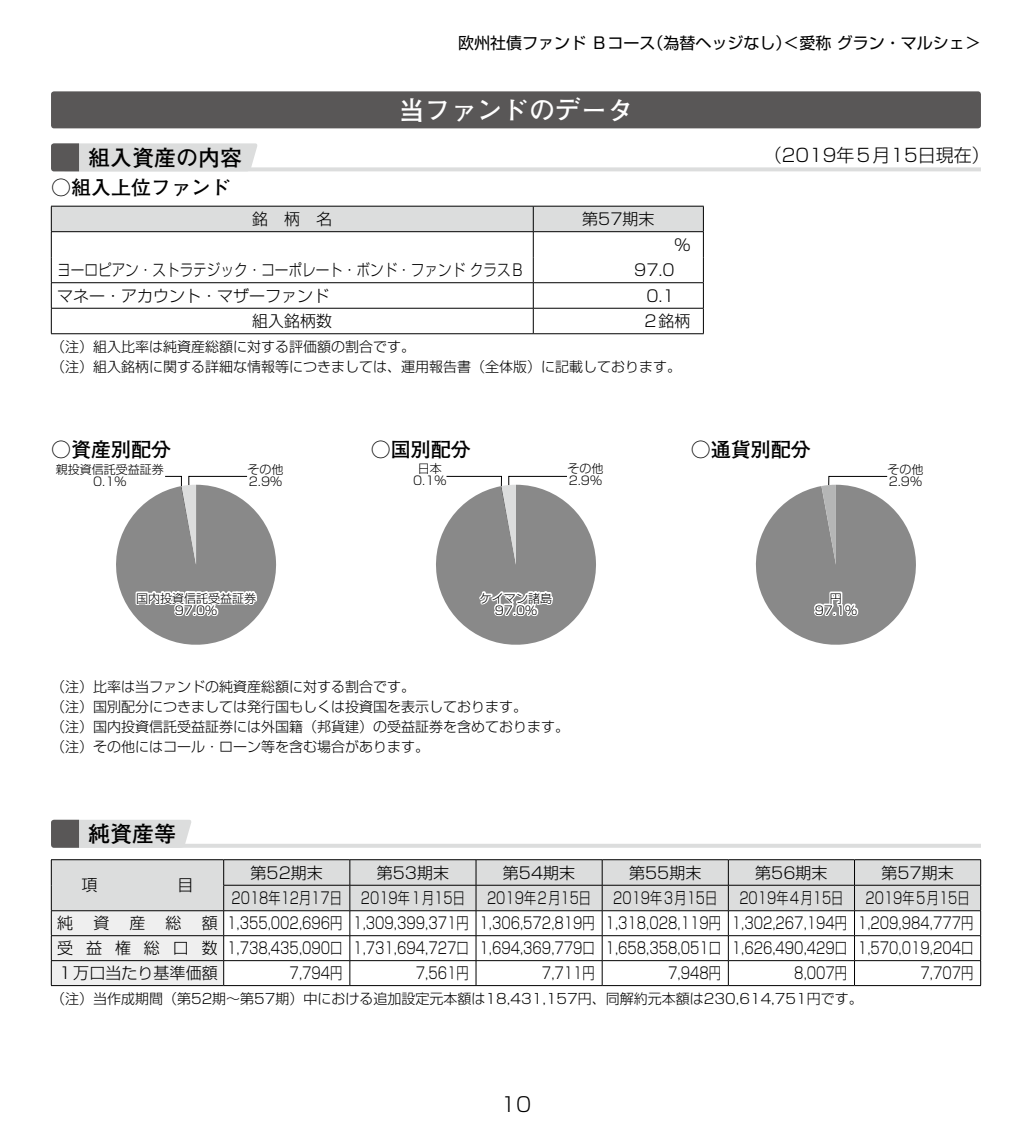
<style>
.page{position:relative;width:1032px;height:1134px;background:#fff}
.page>*{position:absolute;margin:0;border:0;box-sizing:border-box;transform-origin:0 0}
.t1{font:700 26px "Futo Go B101 Pr 6";color:#fff}
.t2{font:700 22px "Futo Go B101 Pr 6";color:#000}
.t3{font:700 20px "Futo Go B101 Pr 6";color:#000}
.t4{font:300 20px "Shin Go Pr 6";color:#000}
.t5{font:300 18px "Shin Go Pr 6";color:#000}
.t6{font:300 16px/25px "Shin Go Pr 6";color:#000;text-align:justify}
.t7{font:300 16px "Shin Go Pr 6";color:#000;scale:.76 1}
.t8{font:300 16px "Shin Go Pr 6";color:#000;scale:.77 1}
.t9{font:300 16px "Shin Go Pr 6";color:#000;scale:.85 1}
.t10{font:16px "Shin Go Pr 6";color:#000}
.t11{font:300 14px/20px "Shin Go Pr 6";color:#000}
.t12{font:300 12px/12px "Shin Go Pr 6";color:#000;text-align:center}
</style>
<div class="page">
<svg style="left:51px;top:206px;width:653px;height:127px"></svg>
<hr style="left:51px;top:333px;width:482px;height:1px;background:#000">
<hr style="left:533px;top:333px;width:171px;height:1px;background:#000">
<div style="left:224px;top:860px;width:756px;height:50px;background:#dcdddd"></div>
<hr style="left:51px;top:859px;width:173px;height:1px;background:#000">
<hr style="left:224px;top:859px;width:126px;height:1px;background:#000">
<hr style="left:350px;top:859px;width:126px;height:1px;background:#000">
<hr style="left:476px;top:859px;width:126px;height:1px;background:#000">
<hr style="left:602px;top:859px;width:126px;height:1px;background:#000">
<hr style="left:728px;top:859px;width:126px;height:1px;background:#000">
<hr style="left:854px;top:859px;width:127px;height:1px;background:#000">
<hr style="left:223px;top:885px;width:127px;height:1px;background:#000">
<hr style="left:350px;top:885px;width:126px;height:1px;background:#000">
<hr style="left:476px;top:885px;width:126px;height:1px;background:#000">
<hr style="left:602px;top:885px;width:126px;height:1px;background:#000">
<hr style="left:728px;top:885px;width:126px;height:1px;background:#000">
<hr style="left:854px;top:885px;width:127px;height:1px;background:#000">
<hr style="left:224px;top:910px;width:126px;height:1px;background:#000">
<hr style="left:350px;top:910px;width:126px;height:1px;background:#000">
<hr style="left:476px;top:910px;width:126px;height:1px;background:#000">
<hr style="left:602px;top:910px;width:126px;height:1px;background:#000">
<hr style="left:728px;top:910px;width:126px;height:1px;background:#000">
<hr style="left:854px;top:910px;width:127px;height:1px;background:#000">
<hr style="left:224px;top:935px;width:126px;height:1px;background:#000">
<hr style="left:350px;top:935px;width:126px;height:1px;background:#000">
<hr style="left:476px;top:935px;width:126px;height:1px;background:#000">
<hr style="left:602px;top:935px;width:126px;height:1px;background:#000">
<hr style="left:728px;top:935px;width:126px;height:1px;background:#000">
<hr style="left:854px;top:935px;width:127px;height:1px;background:#000">
<hr style="left:224px;top:960px;width:126px;height:1px;background:#000">
<svg style="left:51px;top:860px;width:173px;height:125px"></svg>
<hr style="left:350px;top:960px;width:126px;height:1px;background:#000">
<svg style="left:349px;top:860px;width:1px;height:125px"></svg>
<hr style="left:476px;top:960px;width:126px;height:1px;background:#000">
<svg style="left:476px;top:860px;width:1px;height:125px"></svg>
<hr style="left:602px;top:960px;width:126px;height:1px;background:#000">
<svg style="left:602px;top:860px;width:1px;height:125px"></svg>
<hr style="left:728px;top:960px;width:126px;height:1px;background:#000">
<svg style="left:728px;top:860px;width:1px;height:125px"></svg>
<hr style="left:854px;top:960px;width:127px;height:1px;background:#000">
<svg style="left:854px;top:860px;width:1px;height:125px"></svg>
<svg style="left:980px;top:860px;width:1px;height:125px"></svg>
<hr style="left:51px;top:985px;width:173px;height:1px;background:#000">
<hr style="left:224px;top:985px;width:126px;height:1px;background:#000">
<hr style="left:350px;top:985px;width:126px;height:1px;background:#000">
<hr style="left:476px;top:985px;width:126px;height:1px;background:#000">
<hr style="left:602px;top:985px;width:126px;height:1px;background:#000">
<hr style="left:728px;top:985px;width:126px;height:1px;background:#000">
<hr style="left:854px;top:985px;width:127px;height:1px;background:#000">
<div style="left:51px;top:91px;width:930px;height:37px;background:#595757;border-radius:3px"></div>
<svg style="left:258px;top:167px;width:723px;height:4px;fill:#dcdddd"></svg>
<svg style="left:51px;top:143px;width:207px;height:28px"></svg>
<svg style="left:116px;top:476px;width:161px;height:169px"></svg>
<svg style="left:436px;top:476px;width:160px;height:169px"></svg>
<svg style="left:755px;top:476px;width:161px;height:169px"></svg>
<hr style="left:65px;top:844px;width:916px;height:4px;background:#dcdddd">
<svg style="left:51px;top:820px;width:140px;height:28px"></svg>
<p class="t10" style="left:458px;top:30px;width:524px">欧州社債ファンド Ｂコース（為替ヘッジなし）＜愛称 グラン・マルシェ＞</p>
<h1 class="t1" style="left:399px;top:89px;width:235px">当ファンドのデータ</h1>
<h2 class="t2" style="left:88px;top:140px;width:156px">組入資産の内容</h2>
<p class="t5" style="left:764px;top:141px;width:227px">（2019年５月15日現在）</p>
<p class="t3" style="left:51px;top:171px;width:181px">○組入上位ファンド</p>
<p class="t6" style="left:252px;top:205px;width:81px">銘　柄　名</p>
<p class="t6" style="left:582px;top:205px;width:74px">第57期末</p>
<p class="t6" style="left:674px;top:231px;width:17px">％</p>
<p class="t9" style="left:57px;top:257px;width:551px">ヨーロピアン・ストラテジック・コーポレート・ボンド・ファンド クラスＢ</p>
<p class="t6" style="left:634px;top:256px;width:42px">97.0</p>
<p class="t6" style="left:57px;top:282px;width:273px">マネー・アカウント・マザーファンド</p>
<p class="t6" style="left:646px;top:282px;width:30px">0.1</p>
<p class="t6" style="left:252px;top:307px;width:81px">組入銘柄数</p>
<p class="t6" style="left:642px;top:307px;width:49px">２銘柄</p>
<p class="t11" style="left:51px;top:335px;width:632px">（注）組入比率は純資産総額に対する評価額の割合です。<br>（注）組入銘柄に関する詳細な情報等につきましては、運用報告書（全体版）に記載しております。</p>
<p class="t3" style="left:51px;top:434px;width:121px">○資産別配分</p>
<p class="t3" style="left:371px;top:434px;width:101px">○国別配分</p>
<p class="t3" style="left:691px;top:434px;width:121px">○通貨別配分</p>
<p class="t12" style="left:56px;top:462px;width:109px">親投資信託受益証券<br>0.1％</p>
<p class="t12" style="left:247px;top:462px;width:37px;text-align:left">その他<br>2.9％</p>
<p class="t12" style="left:413px;top:462px;width:35px">日本<br>0.1％</p>
<p class="t12" style="left:567px;top:462px;width:37px;text-align:left">その他<br>2.9％</p>
<p class="t12" style="left:887px;top:462px;width:37px;text-align:left">その他<br>2.9％</p>
<p class="t12" style="left:136px;top:591px;width:121px">国内投資信託受益証券<br>97.0％</p>
<p class="t12" style="left:480px;top:591px;width:73px">ケイマン諸島<br>97.0％</p>
<p class="t12" style="left:815px;top:591px;width:44px">円<br>97.1％</p>
<p class="t11" style="left:51px;top:675px;width:520px">（注）比率は当ファンドの純資産総額に対する割合です。<br>（注）国別配分につきましては発行国もしくは投資国を表示しております。<br>（注）国内投資信託受益証券には外国籍（邦貨建）の受益証券を含めております。（注）その他にはコール・ローン等を含む場合があります。</p>
<h2 class="t2" style="left:88px;top:816px;width:89px">純資産等</h2>
<p class="t6" style="left:251px;top:858px;width:74px">第52期末</p>
<p class="t6" style="left:377px;top:858px;width:74px">第53期末</p>
<p class="t6" style="left:503px;top:858px;width:74px">第54期末</p>
<p class="t6" style="left:629px;top:858px;width:74px">第55期末</p>
<p class="t6" style="left:755px;top:858px;width:74px">第56期末</p>
<p class="t6" style="left:881px;top:858px;width:74px">第57期末</p>
<p class="t7" style="left:232px;top:885px;width:308px">2018年12月17日 2019年１月15日</p>
<p class="t7" style="left:487px;top:885px;width:138px">2019年２月15日</p>
<p class="t7" style="left:613px;top:885px;width:138px">2019年３月15日</p>
<p class="t7" style="left:739px;top:885px;width:138px">2019年４月15日</p>
<p class="t7" style="left:865px;top:885px;width:138px">2019年５月15日</p>
<p class="t6" style="left:57px;top:909px;width:17px">純</p>
<p class="t6" style="left:93px;top:909px;width:17px">資</p>
<p class="t6" style="left:129px;top:909px;width:17px">産</p>
<p class="t6" style="left:166px;top:909px;width:17px">総</p>
<p class="t6" style="left:57px;top:909px;width:917px;text-indent:144px">額 1,355,002,696円 1,309,399,371円 1,306,572,819円 1,318,028,119円 1,302,267,194円 1,209,984,777円受 益 権 総 口 数 1,738,435,090口 1,731,694,727口 1,694,369,779口 1,658,358,051口 1,626,490,429口 1,570,019,204口１万口当たり基準価額</p>
<p class="t8" style="left:290px;top:960px;width:70px">7,794円</p>
<p class="t8" style="left:416px;top:960px;width:70px">7,561円</p>
<p class="t8" style="left:542px;top:960px;width:70px">7,711円</p>
<p class="t8" style="left:668px;top:960px;width:70px">7,948円</p>
<p class="t8" style="left:794px;top:960px;width:70px">8,007円</p>
<p class="t8" style="left:920px;top:960px;width:70px">7,707円</p>
<p class="t11" style="left:51px;top:987px;width:813px">（注）当作成期間（第52期～第57期）中における追加設定元本額は18,431,157円、同解約元本額は230,614,751円です。</p>
<p class="t4" style="left:501px;top:1088px;width:32px">10</p>
</div>
